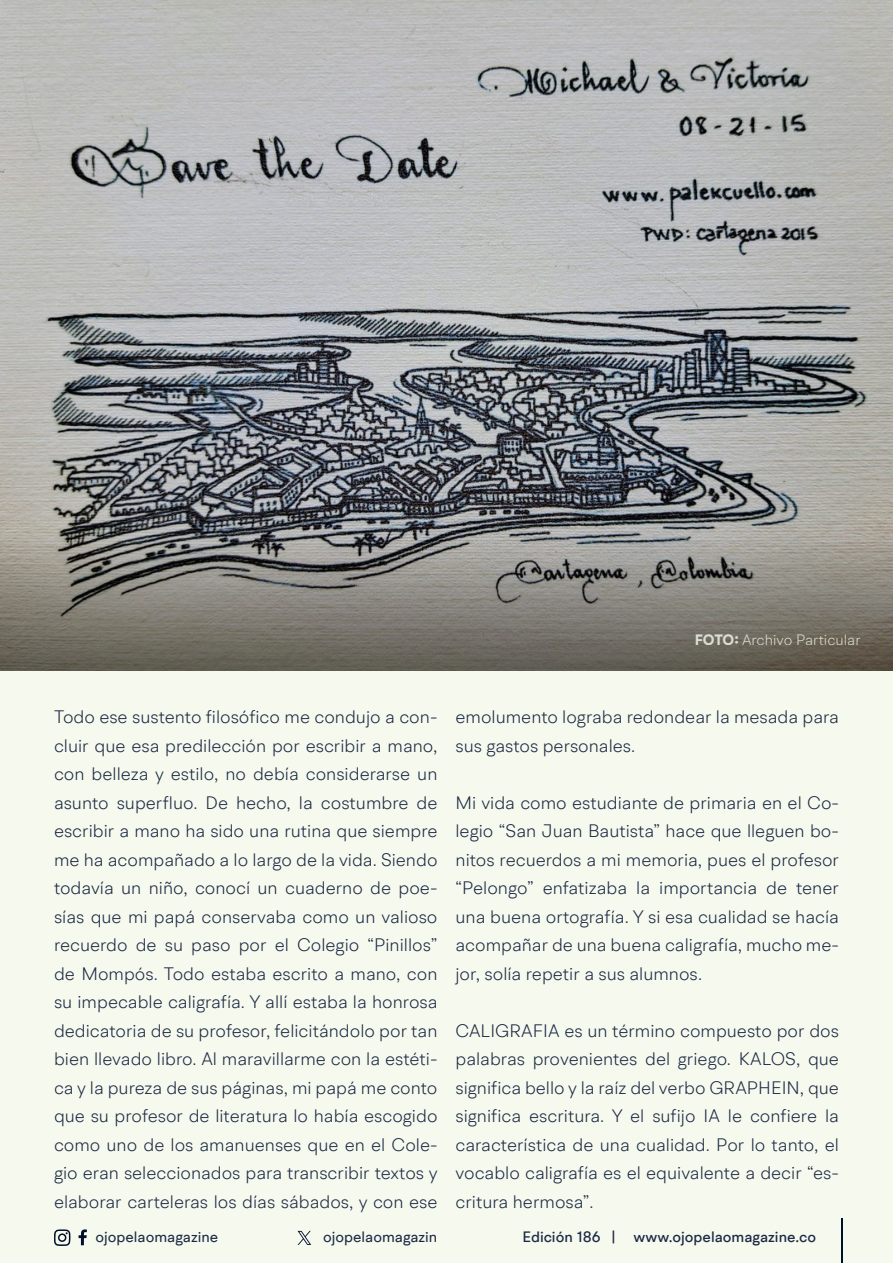
<style>
.page{position:relative;width:893px;height:1263px;background:#f6f9ee}
.page>*{position:absolute;margin:0;border:0;box-sizing:border-box;transform-origin:0 0}
.t1{font:300 18px/28.5px "BR Hendrix";color:#1b2943;text-align:justify}
.t2{font:500 15px "BR Hendrix";color:#1b2943}
.t3{font:15px "BR Hendrix";color:#1b2943}
.t4{font:300 15px "BR Hendrix";color:#f5faed}
.s1{font-weight:700}
</style>
<div class="page">
<svg style="left:79px;top:1229px;width:8px;height:16px"></svg>
<svg style="left:54px;top:1229px;width:17px;height:17px"></svg>
<hr style="left:841px;top:1219px;width:1px;height:44px;background:#000f2b">
<svg style="left:298px;top:1231px;width:13px;height:14px"></svg>
<img style="left:0;top:0;width:893px;height:534px">
<svg style="left:0;top:534px;width:893px;height:137px;background:#7d7a73"></svg>
<p class="t4" style="left:695px;top:630px;width:168px"><span class="s1">FOTO:</span> Archivo Particular</p>
<p class="t1" style="left:54px;top:703px;width:385px">Todo ese sustento filosófico me condujo a con&shy;cluir que esa predilección por escribir a mano, con belleza y estilo, no debía considerarse un asunto superfluo. De hecho, la costumbre de escribir a mano ha sido una rutina que siempre me ha acompañado a lo largo de la vida. Siendo todavía un niño, conocí un cuaderno de poe&shy;sías que mi papá conservaba como un valioso recuerdo de su paso por el Colegio “Pinillos” de Mompós. Todo estaba escrito a mano, con su impecable caligrafía. Y allí estaba la honrosa dedicatoria de su profesor, felicitándolo por tan bien llevado libro. Al maravillarme con la estéti&shy;ca y la pureza de sus páginas, mi papá me conto que su profesor de literatura lo había escogido como uno de los amanuenses que en el Cole&shy;gio eran seleccionados para transcribir textos y elaborar carteleras los días sábados, y con ese</p>
<p class="t1" style="left:455px;top:703px;width:385px">emolumento lograba redondear la mesada para sus gastos personales.</p>
<p class="t1" style="left:455px;top:788px;width:385px">Mi vida como estudiante de primaria en el Co&shy;legio “San Juan Bautista” hace que lleguen bo&shy;nitos recuerdos a mi memoria, pues el profesor “Pelongo” enfatizaba la importancia de tener una buena ortografía. Y si esa cualidad se hacía acompañar de una buena caligrafía, mucho me&shy;jor, solía repetir a sus alumnos.</p>
<p class="t1" style="left:455px;top:1016px;width:385px">CALIGRAFIA es un término compuesto por dos palabras provenientes del griego. KALOS, que significa bello y la raíz del verbo GRAPHEIN, que significa escritura. Y el sufijo IA le confiere la característica de una cualidad. Por lo tanto, el vocablo caligrafía es el equivalente a decir “es&shy;critura hermosa”.</p>
<p class="t3" style="left:96px;top:1227px;width:124px">ojopelaomagazine</p>
<p class="t3" style="left:323px;top:1227px;width:116px">ojopelaomagazin</p>
<p class="t2" style="left:522px;top:1227px;width:295px">Edición 186 | www.ojopelaomagazine.co</p>
</div>
